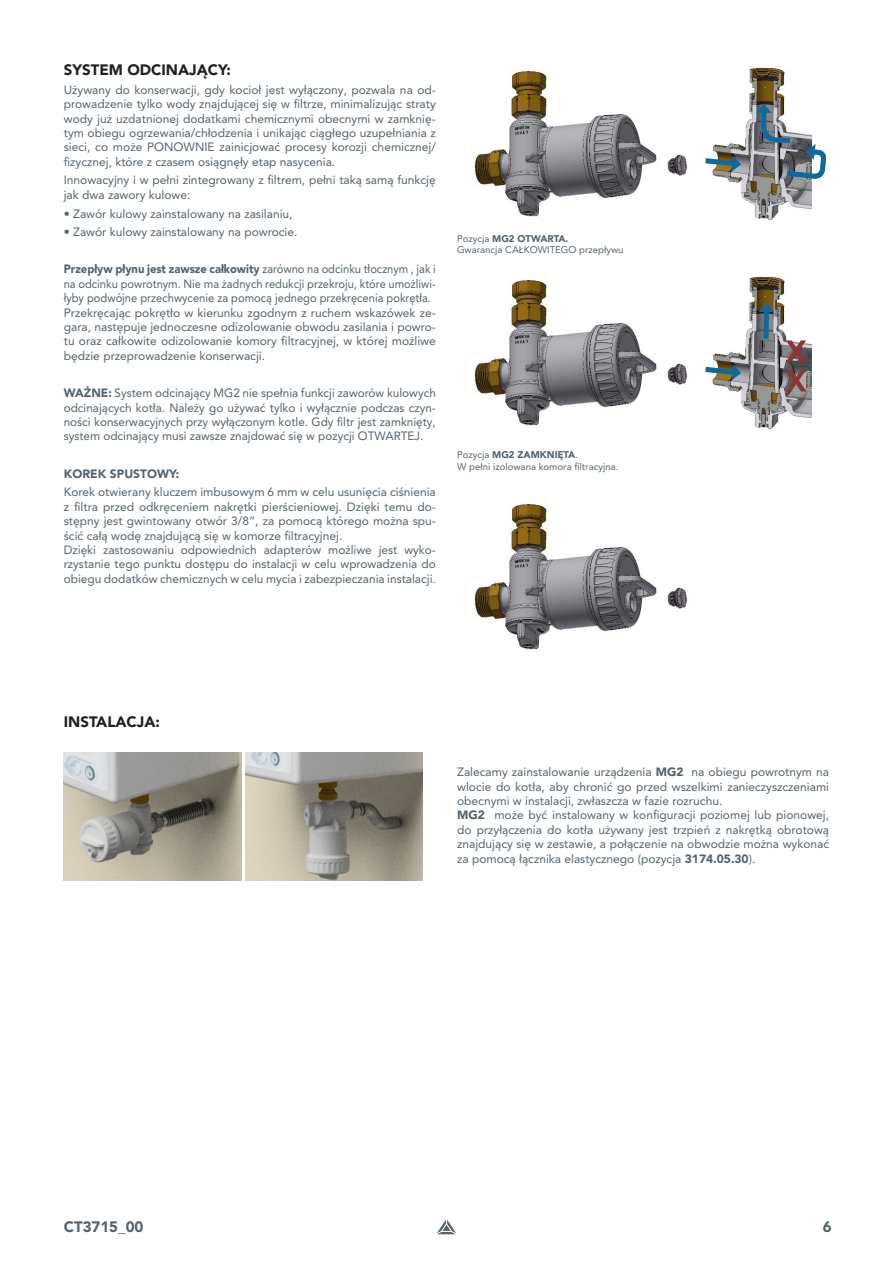
<style>
.page{position:relative;width:893px;height:1263px;background:#fff}
.page>*{position:absolute;margin:0;border:0;box-sizing:border-box;transform-origin:0 0}
.t1{font:900 15px "Avenir LT Pro";color:#231f20}
.t2{font:900 15px "Avenir LT Pro";color:#54626c}
.t3{font:12px/14.4px "Avenir LT Pro";color:#54626c;text-align:justify}
.t4{font:12px/14.4px "Avenir LT Pro";color:#54626c;text-align:justify;scale:.93 1}
.t5{font:900 12px "Avenir LT Pro";color:#54626c}
.t6{font:9.6px "Avenir LT Pro";color:#54626c}
.t7{font:900 9.6px "Avenir LT Pro";color:#54626c}
.s1{font-weight:900}
.s2{font-weight:400}
</style>
<div class="page">
<svg style="left:437px;top:1219px;width:19px;height:15px"></svg>
<img style="left:474px;top:67px;width:337px;height:153px">
<img style="left:474px;top:276px;width:337px;height:153px">
<img style="left:474px;top:504px;width:214px;height:146px">
<svg style="left:786px;top:340px;width:20px;height:22px"></svg>
<svg style="left:786px;top:370px;width:20px;height:21px"></svg>
<img style="left:64px;top:753px;width:177px;height:128px">
<img style="left:245px;top:753px;width:178px;height:128px">
<svg style="left:759px;top:303px;width:15px;height:40px"></svg>
<svg style="left:701px;top:364px;width:40px;height:16px"></svg>
<svg style="left:701px;top:156px;width:40px;height:15px"></svg>
<svg style="left:756px;top:104px;width:70px;height:78px"></svg>
<p class="t1" style="left:64px;top:61px;width:169px">SYSTEM ODCINAJĄCY:</p>
<p class="t3" style="left:64px;top:82px;width:374px">Używany do konserwacji, gdy kocioł jest wyłączony, pozwala na od&shy;prowadzenie tylko wody znajdującej się w filtrze, minimalizując straty wody już uzdatnionej dodatkami chemicznymi obecnymi w zamknię&shy;tym obiegu ogrzewania/chłodzenia i unikając ciągłego uzupełniania z sieci, co może PONOWNIE zainicjować procesy korozji chemicznej/ fizycznej, które z czasem osiągnęły etap nasycenia.</p>
<p class="t3" style="left:64px;top:173px;width:374px">Innowacyjny i w pełni zintegrowany z filtrem, pełni taką samą funkcję jak dwa zawory kulowe:</p>
<p class="t3" style="left:64px;top:206px;width:230px">• Zawór kulowy zainstalowany na zasilaniu,</p>
<p class="t3" style="left:64px;top:225px;width:235px">• Zawór kulowy zainstalowany na powrocie.</p>
<p class="t4" style="left:64px;top:262px;width:402px"><span class="s1">Przepływ płynu jest zawsze całkowity</span> zarówno na odcinku tłocznym , jak i na odcinku powrotnym. Nie ma żadnych redukcji przekroju, które umożliwi&shy;łyby podwójne przechwycenie za pomocą jednego przekręcenia pokrętła.</p>
<p class="t3" style="left:64px;top:305px;width:374px">Przekręcając pokrętło w kierunku zgodnym z ruchem wskazówek ze&shy;gara, następuje jednoczesne odizolowanie obwodu zasilania i powro&shy;tu oraz całkowite odizolowanie komory filtracyjnej, w której możliwe będzie przeprowadzenie konserwacji.</p>
<p class="t3" style="left:64px;top:386px;width:374px"><span class="s1">WAŻNE:</span> System odcinający MG2 nie spełnia funkcji zaworów kulowych odcinających kotła. Należy go używać tylko i wyłącznie podczas czyn&shy;ności konserwacyjnych przy wyłączonym kotle. Gdy filtr jest zamknięty, system odcinający musi zawsze znajdować się w pozycji OTWARTEJ.</p>
<p class="t5" style="left:64px;top:466px;width:117px">KOREK SPUSTOWY:</p>
<p class="t3" style="left:64px;top:485px;width:374px">Korek otwierany kluczem imbusowym 6 mm w celu usunięcia ciśnienia z filtra przed odkręceniem nakrętki pierścieniowej. Dzięki temu do&shy;stępny jest gwintowany otwór 3/8”, za pomocą którego można spu&shy;ścić całą wodę znajdującą się w komorze filtracyjnej.</p>
<p class="t3" style="left:64px;top:542px;width:374px">Dzięki zastosowaniu odpowiednich adapterów możliwe jest wyko&shy;rzystanie tego punktu dostępu do instalacji w celu wprowadzenia do obiegu dodatków chemicznych w celu mycia i zabezpieczania instalacji.</p>
<p class="t7" style="left:457px;top:232px;width:113px"><span class="s2">Pozycja</span> MG2 OTWARTA.</p>
<p class="t6" style="left:457px;top:244px;width:168px">Gwarancja CAŁKOWITEGO przepływu</p>
<p class="t7" style="left:457px;top:449px;width:122px"><span class="s2">Pozycja</span> MG2 ZAMKNIĘTA<span class="s2">.</span></p>
<p class="t6" style="left:457px;top:460px;width:163px">W pełni izolowana komora filtracyjna.</p>
<p class="t1" style="left:64px;top:713px;width:98px">INSTALACJA:</p>
<p class="t3" style="left:457px;top:765px;width:374px">Zalecamy zainstalowanie urządzenia <span class="s1">MG2</span> na obiegu powrotnym na wlocie do kotła, aby chronić go przed wszelkimi zanieczyszczeniami obecnymi w instalacji, zwłaszcza w fazie rozruchu.</p>
<p class="t3" style="left:457px;top:808px;width:374px"><span class="s1">MG2</span> może być instalowany w konfiguracji poziomej lub pionowej, do przyłączenia do kotła używany jest trzpień z nakrętką obrotową znajdujący się w zestawie, a połączenie na obwodzie można wykonać za pomocą łącznika elastycznego (pozycja <span class="s1">3174.05.30</span>).</p>
<p class="t2" style="left:64px;top:1218px;width:81px">CT3715_00</p>
<p class="t2" style="left:823px;top:1218px;width:10px">6</p>
</div>
